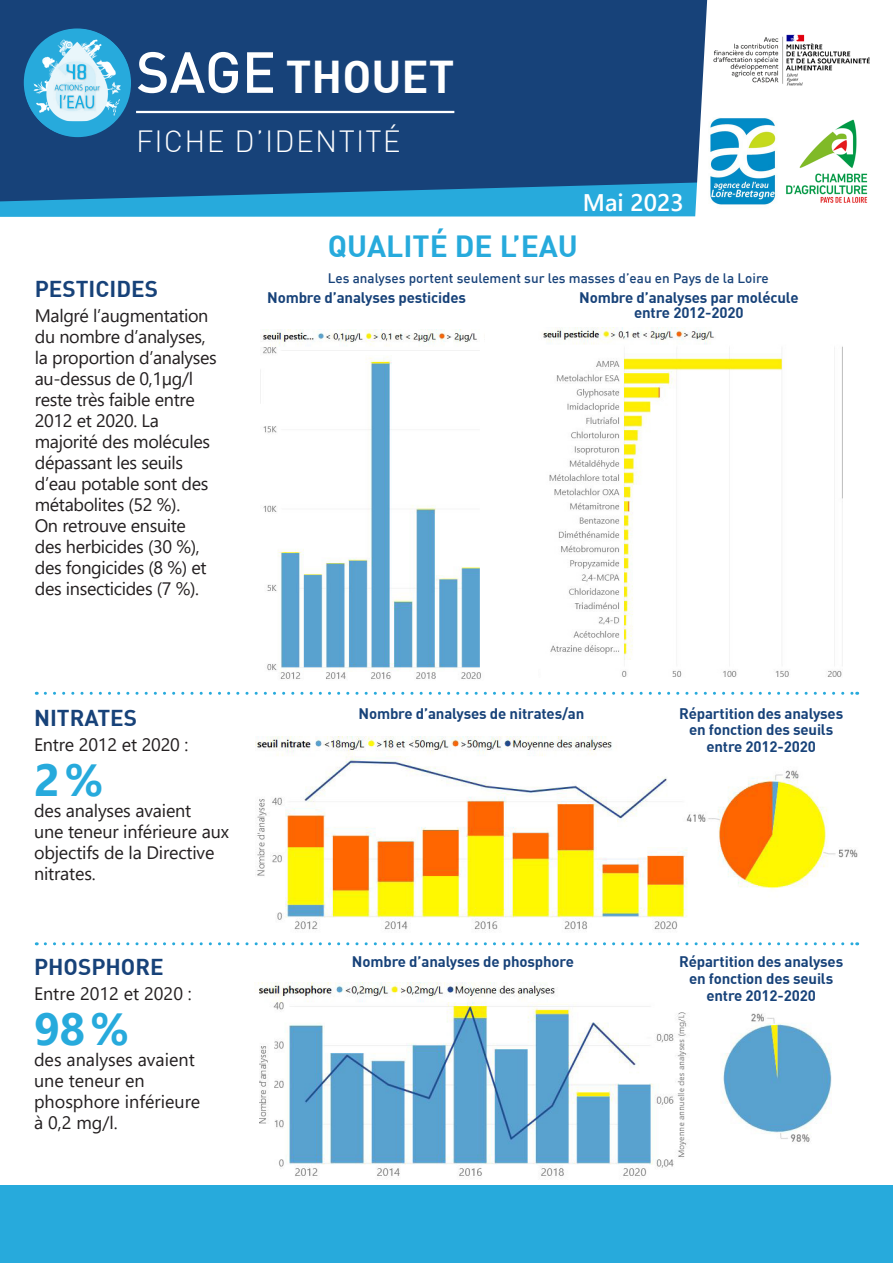
<style>
.page{position:relative;width:893px;height:1263px;background:#fff}
.page>*{position:absolute;margin:0;border:0;box-sizing:border-box;transform-origin:0 0}
.t1{font:700 45px "DIN";color:#fff}
.t2{font:700 45px "Segoe UI";color:#27aadc}
.t3{font:300 30px "DIN";letter-spacing:.04em;color:#fff}
.t4{font:700 30px "DIN";color:#27aadc}
.t5{font:600 24px "Segoe UI";color:#fff}
.t6{font:700 22.5px "DIN";color:#174279}
.t7{font:18px/21px "Segoe UI";letter-spacing:-.02em;color:#231f20}
.t8{font:18px/21px "Segoe UI";color:#231f20}
.t9{font:700 15px/16.5px "DIN";letter-spacing:-.01em;color:#174279;text-align:center}
.t10{font:500 13.5px "DIN";color:#174279}
.s1{font-weight:500;font-size:57px}
</style>
<div class="page">
<div style="left:0;top:1185px;width:893px;height:78px;background:#27aadc"></div>
<svg style="left:0;top:0;width:708px;height:217px;background:#1c5187"></svg>
<img style="left:786px;top:119px;width:82px;height:84px">
<img style="left:706px;top:118px;width:70px;height:90px">
<img style="left:707px;top:30px;width:163px;height:60px">
<img style="left:256px;top:736px;width:602px;height:195px">
<img style="left:255px;top:982px;width:577px;height:196px">
<svg style="left:45px;top:692px;width:813px;height:3px"></svg>
<svg style="left:45px;top:942px;width:813px;height:3px"></svg>
<div style="left:24px;top:28px;width:106px;height:109px;background:#27aadc;border-radius:50%"></div>
<img style="left:34px;top:40px;width:87px;height:81px">
<img style="left:260px;top:330px;width:221px;height:349px">
<img style="left:541px;top:327px;width:302px;height:350px">
<h1 class="t1" style="left:136px;top:47px;width:320px"><span class="s1">SAGE</span> THOUET</h1>
<h2 class="t3" style="left:136px;top:123px;width:266px">FICHE D’IDENTITÉ</h2>
<p class="t4" style="left:328px;top:227px;width:252px">QUALITÉ DE L’EAU</p>
<h3 class="t5" style="left:583px;top:180px;width:102px">Mai 2023</h3>
<p class="t6" style="left:35px;top:274px;width:125px">PESTICIDES</p>
<p class="t7" style="left:35px;top:303px;width:184px">Malgré l’augmentation du nombre d’analyses, la proportion d’analyses au-dessus de 0,1µg/l reste très faible entre<br>2012 et 2020. La majorité des molécules dépassant les seuils d’eau potable sont des métabolites (52 %).<br>On retrouve ensuite des herbicides (30 %), des fongicides (8 %) et des insecticides (7 %).</p>
<p class="t10" style="left:328px;top:269px;width:443px">Les analyses portent seulement sur les masses d’eau en Pays de la Loire</p>
<p class="t9" style="left:267px;top:289px;width:200px">Nombre d’analyses pesticides</p>
<p class="t9" style="left:579px;top:289px;width:221px">Nombre d’analyses par molécule</p>
<p class="t9" style="left:634px;top:304px;width:111px">entre 2012-2020</p>
<p class="t6" style="left:34px;top:703px;width:105px">NITRATES</p>
<p class="t7" style="left:34px;top:733px;width:156px">Entre 2012 et 2020 :</p>
<p class="t2" style="left:34px;top:738px;width:71px">2%</p>
<p class="t7" style="left:34px;top:799px;width:196px">des analyses avaient<br>une teneur inférieure aux objectifs de la Directive nitrates.</p>
<p class="t6" style="left:34px;top:952px;width:131px">PHOSPHORE</p>
<p class="t8" style="left:34px;top:982px;width:159px">Entre 2012 et 2020 :</p>
<p class="t2" style="left:34px;top:987px;width:97px">98%</p>
<p class="t8" style="left:34px;top:1048px;width:168px">des analyses avaient une teneur en phosphore inférieure à 0,2 mg/l.</p>
<p class="t9" style="left:359px;top:704px;width:227px">Nombre d’analyses de nitrates/an</p>
<p class="t9" style="left:352px;top:953px;width:224px">Nombre d’analyses de phosphore</p>
<p class="t9" style="left:679px;top:704px;width:166px">Répartition des analyses en fonction des seuils entre 2012-2020</p>
<p class="t9" style="left:679px;top:953px;width:166px">Répartition des analyses en fonction des seuils entre 2012-2020</p>
</div>
